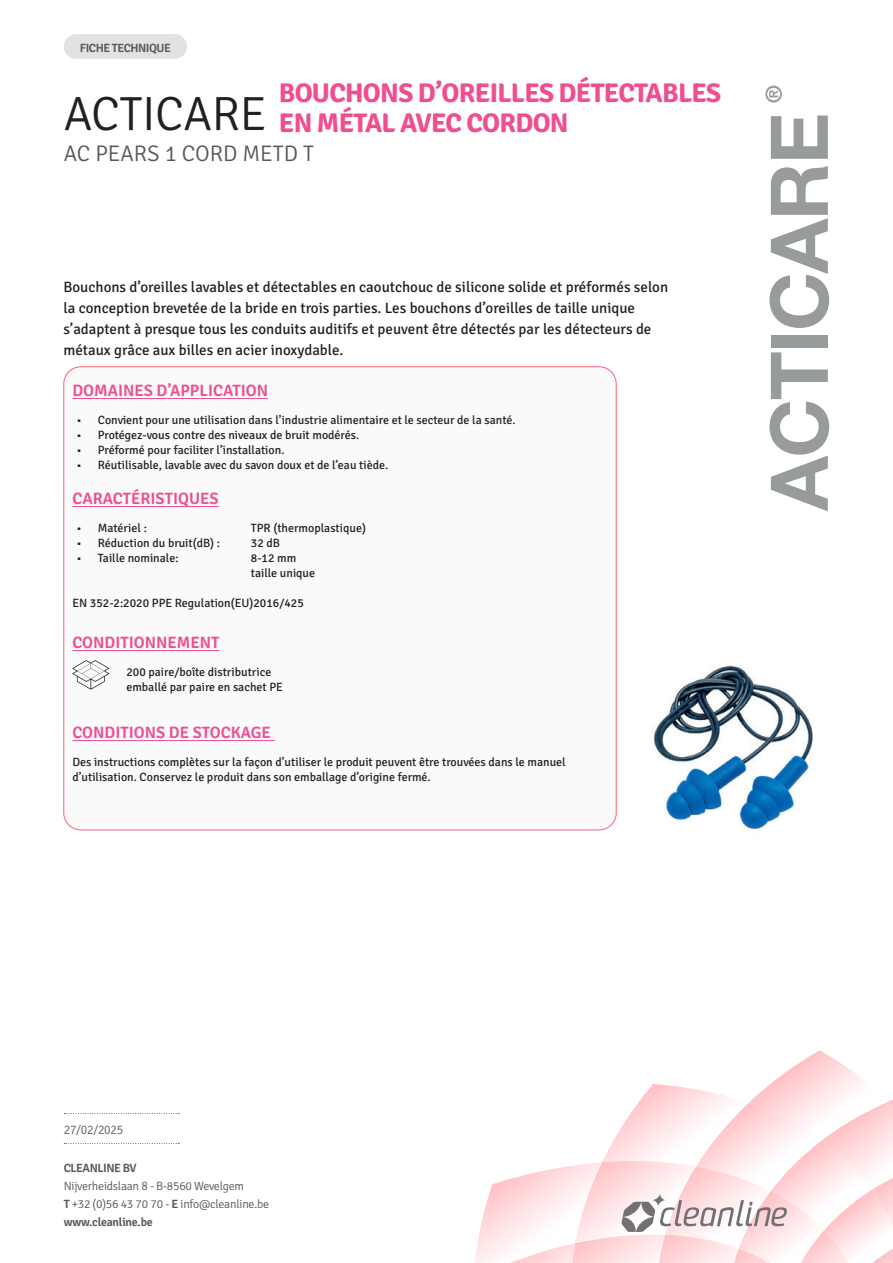
<style>
.page{position:relative;width:893px;height:1263px;background:#fff}
.page>*{position:absolute;margin:0;border:0;box-sizing:border-box;transform-origin:0 0}
.Merknaam{font:300 48px "Signika";letter-spacing:-.01em;color:#231f20}
.Artikelnaam{font:700 27px/30px "Signika";letter-spacing:-.025em;color:#ef4e91}
.Productomschrijving{font:300 22.5px "Signika";color:#57585a}
.Alinea_titels{font:600 16.5px "Signika";color:#ef4e91}
.Body_intro{font:15px/21px "Signika";color:#231f20}
.Body{font:12px/15px "Signika";color:#231f20}
.t1{font:300 12px "Signika";letter-spacing:-.02em;color:#57585a}
.t2{font:600 12px "Signika";letter-spacing:-.04em;color:#57585a}
.t3{font:600 12px "Signika";letter-spacing:-.02em;color:#57585a}
.s1{font-weight:600}
</style>
<div class="page">
<img style="left:601px;top:665px;width:212px;height:166px">
<svg style="left:769px;top:352px;width:60px;height:159px"></svg>
<div style="left:771px;top:335px;width:57px;height:12px;background:#989b9c"></div>
<svg style="left:769px;top:166px;width:60px;height:162px"></svg>
<svg style="left:771px;top:115px;width:57px;height:44px"></svg>
<svg style="left:765px;top:86px;width:17px;height:17px"></svg>
<svg style="left:64px;top:1143px;width:115px;height:1px"></svg>
<svg style="left:64px;top:1113px;width:115px;height:1px"></svg>
<svg style="left:475px;top:1050px;width:418px;height:213px"></svg>
<div style="left:64px;top:367px;width:552px;height:463px;background:#fafafa;border-radius:17px"></div>
<div style="left:64px;top:34px;width:123px;height:25px;background:#e1e2e4;border-radius:12px"></div>
<hr style="left:72px;top:398px;width:196px;height:1px;background:#ef4e91">
<hr style="left:72px;top:506px;width:147px;height:1px;background:#ef4e91">
<hr style="left:72px;top:650px;width:147px;height:1px;background:#ef4e91">
<hr style="left:72px;top:740px;width:203px;height:1px;background:#ef4e91">
<svg style="left:72px;top:660px;width:37px;height:29px"></svg>
<p class="t2" style="left:80px;top:41px;width:93px">FICHE TECHNIQUE</p>
<p class="Artikelnaam" style="left:279px;top:75px;width:444px">BOUCHONS D’OREILLES DÉTECTABLES<br>EN MÉTAL AVEC CORDON</p>
<p class="Merknaam" style="left:64px;top:80px;width:204px">ACTICARE</p>
<p class="Productomschrijving" style="left:64px;top:138px;width:252px">AC PEARS 1 CORD METD T</p>
<p class="Body_intro" style="left:63px;top:276px;width:606px">Bouchons d’oreilles lavables et détectables en caoutchouc de silicone solide et préformés selon la conception brevetée de la bride en trois parties. Les bouchons d’oreilles de taille unique s’adaptent à presque tous les conduits auditifs et peuvent être détectés par les détecteurs de métaux grâce aux billes en acier inoxydable.</p>
<p class="Alinea_titels" style="left:72px;top:381px;width:197px">DOMAINES D’APPLICATION</p>
<p class="Body" style="left:77px;top:411px;width:440px">• Convient pour une utilisation dans l’industrie alimentaire et le secteur de la santé.</p>
<p class="Body" style="left:77px;top:426px;width:284px">• Protégez-vous contre des niveaux de bruit modérés.</p>
<p class="Body" style="left:77px;top:441px;width:209px">• Préformé pour faciliter l’installation.</p>
<p class="Body" style="left:77px;top:456px;width:313px">• Réutilisable, lavable avec du savon doux et de l’eau tiède.</p>
<p class="Alinea_titels" style="left:72px;top:489px;width:148px">CARACTÉRISTIQUES</p>
<p class="Body" style="left:77px;top:519px;width:72px">• Matériel :</p>
<p class="Body" style="left:251px;top:519px;width:117px">TPR (thermoplastique)</p>
<p class="Body" style="left:77px;top:534px;width:145px">• Réduction du bruit(dB) :</p>
<p class="Body" style="left:251px;top:534px;width:31px">32 dB</p>
<p class="Body" style="left:77px;top:549px;width:103px">• Taille nominale:</p>
<p class="Body" style="left:251px;top:549px;width:66px">8-12 mm taille unique</p>
<p class="Body" style="left:72px;top:594px;width:233px">EN 352-2:2020 PPE Regulation(EU)2016/425</p>
<p class="Alinea_titels" style="left:72px;top:633px;width:148px">CONDITIONNEMENT</p>
<p class="Body" style="left:126px;top:663px;width:147px">200 paire/boîte distributrice</p>
<p class="Body" style="left:126px;top:678px;width:158px">emballé par paire en sachet PE</p>
<p class="Alinea_titels" style="left:72px;top:723px;width:200px">CONDITIONS DE STOCKAGE</p>
<p class="Body" style="left:72px;top:753px;width:495px">Des instructions complètes sur la façon d’utiliser le produit peuvent être trouvées dans le manuel d’utilisation. Conservez le produit dans son emballage d’origine fermé.</p>
<p class="t1" style="left:64px;top:1121px;width:61px">27/02/2025</p>
<p class="t2" style="left:64px;top:1161px;width:74px">CLEANLINE BV</p>
<p class="t1" style="left:64px;top:1178px;width:182px">Nijverheidslaan 8 - B-8560 Wevelgem</p>
<p class="t1" style="left:64px;top:1196px;width:207px"><span class="s1">T</span> +32 (0)56 43 70 70 - <span class="s1">E</span> info@cleanline.be</p>
<p class="t3" style="left:64px;top:1215px;width:90px">www.cleanline.be</p>
</div>
